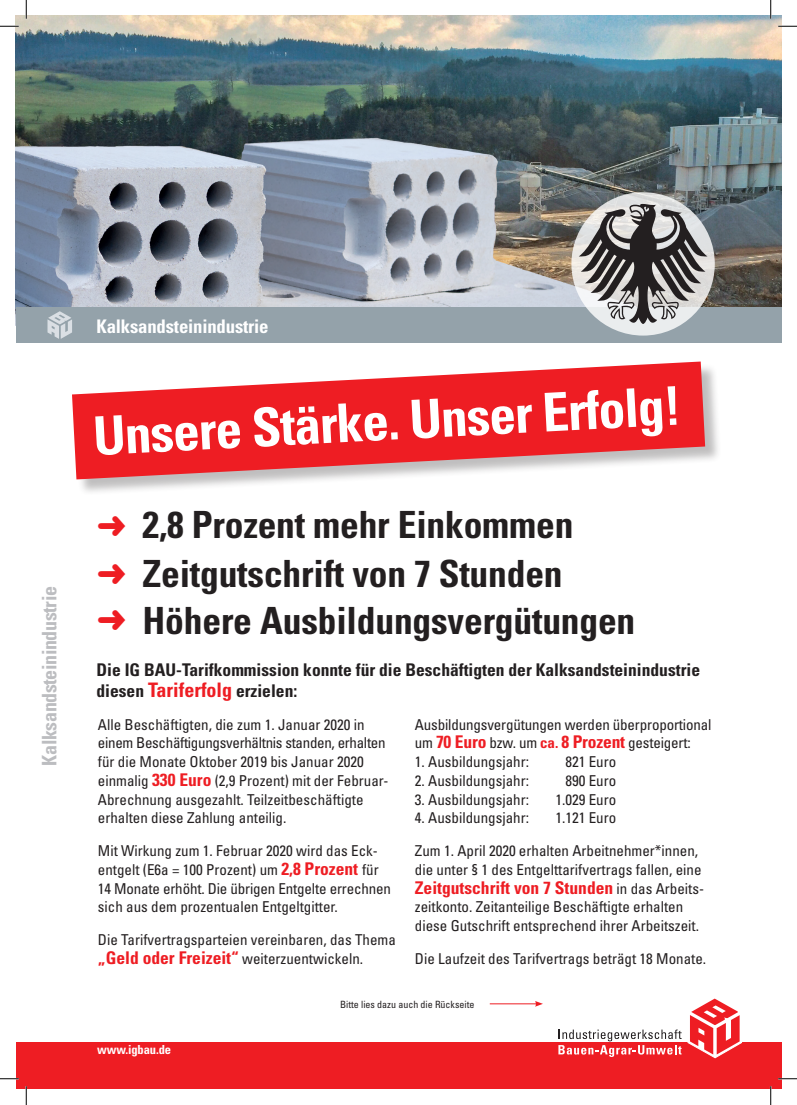
<style>
.page{position:relative;width:797px;height:1105px;background:#fff}
.page>*{position:absolute;margin:0;border:0;box-sizing:border-box;transform-origin:0 0}
._03_Grundtext{font:700 condensed 53.5px "Univers";color:#fff}
._01_Head{font:700 condensed 37.5px "Univers";letter-spacing:-.005em;color:#231f20}
.Gestürzte_Zeile{font:700 condensed 20px "Univers";letter-spacing:-.02em;color:#bcbdc0}
.Gestürzte_Zeile-2{font:700 condensed 18.75px "Univers";letter-spacing:-.01em;color:#fff}
._03_Grundtext-2{font:700 condensed 17.5px/21.2px "Univers";color:#231f20}
._03_Grundtext-3{font:700 condensed 17.5px "Univers";color:#ee1d23}
._03_Grundtext-4{font:condensed 15px/18.8px "Univers";color:#231f20}
.t1{font:700 condensed 12.5px "Univers";letter-spacing:-.01em;color:#fff}
._05_Grundtext{font:condensed 10px "Univers";color:#231f20}
.s1{font-size:20px;color:#ee1d23}
.s2{font-weight:700;font-size:17.5px;color:#ee1d23}
.s3{font-weight:700;color:#ee1d23}
.s4{font-weight:400;font-size:15px;color:#231f20}
</style>
<div class="page">
<div style="left:16px;top:1042px;width:765px;height:47px;background:#ee1d23"></div>
<svg style="left:688px;top:998px;width:53px;height:60px"></svg>
<svg style="left:558px;top:1029px;width:123px;height:28px"></svg>
<img style="left:16px;top:16px;width:765px;height:291px">
<div style="left:16px;top:307px;width:765px;height:35px;background:#94a2aa"></div>
<svg style="left:571px;top:192px;width:143px;height:144px;background:#e1e1e0"></svg>
<svg style="left:578px;top:204px;width:129px;height:120px;background:#8b8a89"></svg>
<div style="left:74px;top:363px;width:648px;height:133px;background:#231f20;opacity:.29"></div>
<svg style="left:72px;top:361px;width:633px;height:118px;fill:#ee1d23"></svg>
<svg style="left:47px;top:311px;width:25px;height:28px"></svg>
<hr style="left:490px;top:1003px;width:47px;height:1px;background:#ee1d23">
<svg style="left:535px;top:1001px;width:8px;height:6px"></svg>
<svg style="left:0;top:25px;width:19px;height:2px"></svg>
<svg style="left:778px;top:25px;width:19px;height:2px"></svg>
<svg style="left:0;top:1078px;width:19px;height:1px"></svg>
<svg style="left:778px;top:1078px;width:19px;height:1px"></svg>
<svg style="left:25px;top:0;width:2px;height:19px"></svg>
<svg style="left:25px;top:1086px;width:2px;height:19px"></svg>
<svg style="left:770px;top:0;width:1px;height:19px"></svg>
<svg style="left:770px;top:1086px;width:1px;height:19px"></svg>
<p class="Gestürzte_Zeile" style="left:37px;top:766px;width:181px;rotate:-90deg">Kalksandsteinindustrie</p>
<p class="Gestürzte_Zeile-2" style="left:96px;top:315px;width:174px">Kalksandsteinindustrie</p>
<p class="_03_Grundtext" style="left:91px;top:403px;width:590px;rotate:-3deg">Unsere Stärke. Unser Erfolg!</p>
<p class="_01_Head" style="left:142px;top:502px;width:432px">2,8 Prozent mehr Einkommen</p>
<p class="_01_Head" style="left:142px;top:550px;width:421px">Zeitgutschrift von 7 Stunden</p>
<p class="_01_Head" style="left:142px;top:598px;width:494px">Höhere Ausbildungsvergütungen</p>
<p class="_03_Grundtext-2" style="left:96px;top:659px;width:605px">Die IG BAU-Tarifkommission konnte für die Beschäftigten der Kalksandsteinindustrie diesen <span class="s1">Tariferfolg</span> erzielen:</p>
<p class="_03_Grundtext-4" style="left:98px;top:714px;width:292px">Alle Beschäftigten, die zum 1. Januar 2020 in einem Beschäftigungsverhältnis standen, erhalten für die Monate Oktober 2019 bis Januar 2020 einmalig <span class="s2">330 Euro</span> (2,9 Prozent) mit der Februar-Abrechnung ausgezahlt. Teilzeitbeschäftigte erhalten diese Zahlung anteilig.</p>
<p class="_03_Grundtext-4" style="left:98px;top:841px;width:294px">Mit Wirkung zum 1. Februar 2020 wird das Eck&shy;entgelt (E6a = 100 Prozent) um <span class="s2">2,8 Prozent</span> für 14 Monate erhöht. Die übrigen Entgelte errechnen sich aus dem prozentualen Entgeltgitter.</p>
<p class="_03_Grundtext-4" style="left:98px;top:930px;width:299px">Die Tarifvertragsparteien vereinbaren, das Thema <span class="s2">„Geld oder Freizeit“</span> weiterzuentwickeln.</p>
<p class="_03_Grundtext-4" style="left:415px;top:714px;width:298px">Ausbildungsvergütungen werden überproportional um <span class="s2">70 Euro</span> bzw. um <span class="s3">ca.</span> <span class="s2">8 Prozent</span> gesteigert:</p>
<p class="_03_Grundtext-4" style="left:415px;top:752px;width:116px">1. Ausbildungsjahr:</p>
<p class="_03_Grundtext-4" style="left:565px;top:752px;width:52px">821 Euro</p>
<p class="_03_Grundtext-4" style="left:415px;top:771px;width:116px">2. Ausbildungsjahr:</p>
<p class="_03_Grundtext-4" style="left:565px;top:771px;width:52px">890 Euro</p>
<p class="_03_Grundtext-4" style="left:415px;top:789px;width:116px">3. Ausbildungsjahr:</p>
<p class="_03_Grundtext-4" style="left:555px;top:789px;width:62px">1.029 Euro</p>
<p class="_03_Grundtext-4" style="left:415px;top:808px;width:116px">4. Ausbildungsjahr:</p>
<p class="_03_Grundtext-4" style="left:555px;top:808px;width:62px">1.121 Euro</p>
<p class="_03_Grundtext-4" style="left:415px;top:841px;width:288px">Zum 1. April 2020 erhalten Arbeitnehmer*innen, die unter § 1 des Entgelttarifvertrags fallen, eine</p>
<p class="_03_Grundtext-3" style="left:415px;top:877px;width:291px">Zeitgutschrift von 7 Stunden <span class="s4">in das Arbeits-</span></p>
<p class="_03_Grundtext-4" style="left:415px;top:897px;width:286px">zeitkonto. Zeitanteilige Beschäftigte erhalten diese Gutschrift entsprechend ihrer Arbeitszeit.</p>
<p class="_03_Grundtext-4" style="left:415px;top:949px;width:293px">Die Laufzeit des Tarifvertrags beträgt 18 Monate.</p>
<p class="_05_Grundtext" style="left:340px;top:998px;width:136px">Bitte lies dazu auch die Rückseite</p>
<p class="t1" style="left:97px;top:1042px;width:75px">www.igbau.de</p>
</div>
